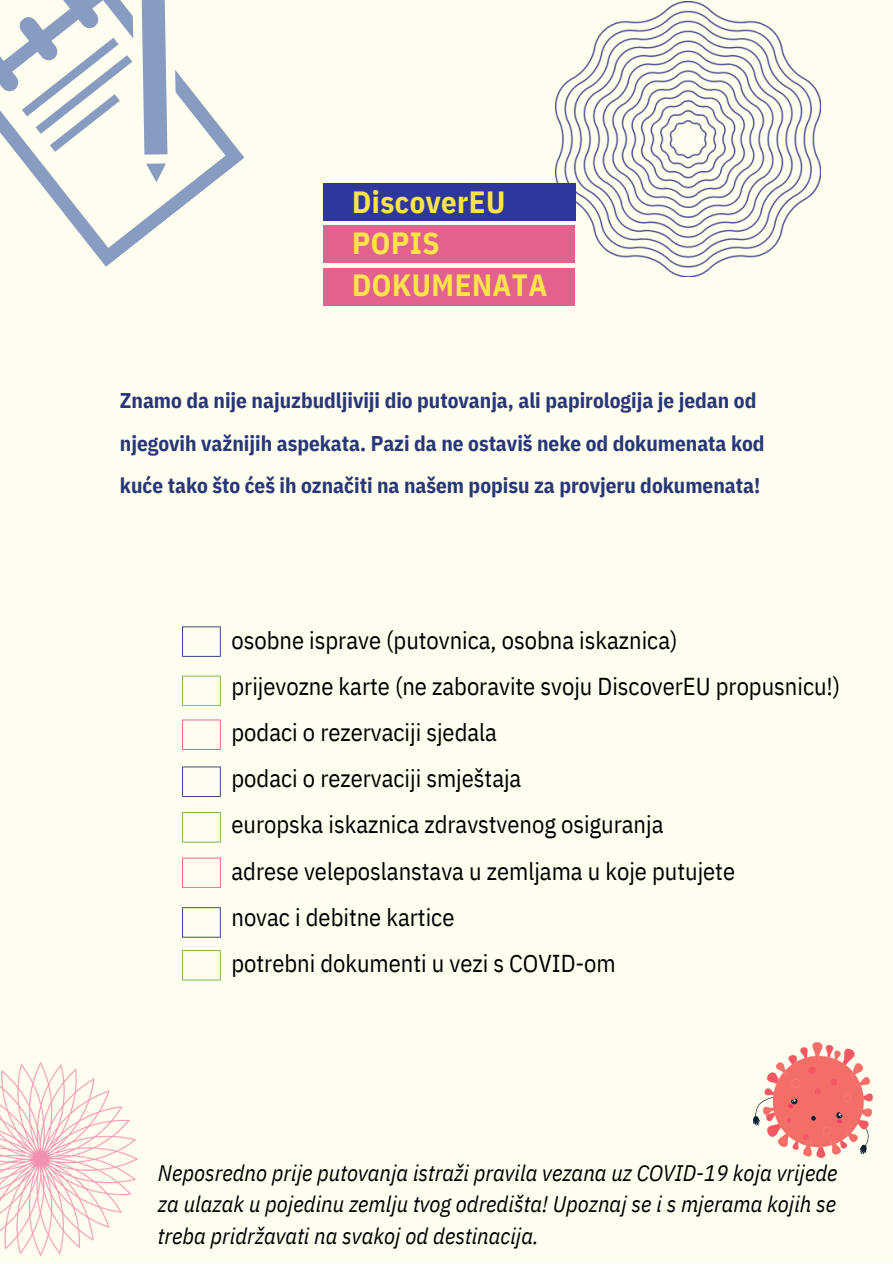
<style>
.page{position:relative;width:893px;height:1264px;background:#fff}
.page>*{position:absolute;margin:0;border:0;box-sizing:border-box;transform-origin:0 0}
.t1{font:700 30.6px/41.8px "IBM Plex Sans Cond";letter-spacing:.015em;color:#fbe44a}
.t2{font:24.45px/46px "IBM Plex Sans Cond";color:#000}
.t3{font:italic 22.5px/31.5px "IBM Plex Sans Cond";color:#000;text-align:justify}
.t4{font:700 21.3px/42.8px "IBM Plex Sans Cond";color:#273777}
</style>
<div class="page">
<div style="left:0;top:0;width:892px;height:1262px;background:#fffeef"></div>
<img style="left:0;top:1062px;width:138px;height:193px">
<img style="left:556px;top:1px;width:264px;height:275px">
<div style="left:323px;top:183px;width:252px;height:38px;background:#2d379c"></div>
<div style="left:323px;top:225px;width:252px;height:37px;background:#e3618f"></div>
<div style="left:323px;top:268px;width:252px;height:38px;background:#e3618f"></div>
<svg style="left:182px;top:626px;width:39px;height:31px"></svg>
<svg style="left:182px;top:675px;width:39px;height:31px"></svg>
<svg style="left:182px;top:719px;width:39px;height:31px"></svg>
<svg style="left:182px;top:766px;width:39px;height:31px"></svg>
<svg style="left:182px;top:812px;width:39px;height:30px"></svg>
<svg style="left:182px;top:857px;width:39px;height:31px"></svg>
<svg style="left:182px;top:907px;width:39px;height:30px"></svg>
<svg style="left:182px;top:950px;width:39px;height:30px"></svg>
<svg style="left:0;top:0;width:244px;height:267px"></svg>
<svg style="left:22px;top:38px;width:110px;height:114px"></svg>
<svg style="left:142px;top:0;width:29px;height:182px"></svg>
<svg style="left:753px;top:1042px;width:120px;height:116px"></svg>
<p class="t1" style="left:352px;top:180px;width:197px">DiscoverEU<br>POPIS<br>DOKUMENATA</p>
<p class="t4" style="left:120px;top:378px;width:646px">Znamo da nije najuzbudljiviji dio putovanja, ali papirologija je jedan od njegovih važnijih aspekata. Pazi da ne ostaviš neke od dokumenata kod kuće tako što ćeš ih označiti na našem popisu za provjeru dokumenata!</p>
<p class="t2" style="left:231px;top:617px;width:610px">osobne isprave (putovnica, osobna iskaznica)<br>prijevozne karte (ne zaboravite svoju DiscoverEU propusnicu!) podaci o rezervaciji sjedala<br>podaci o rezervaciji smještaja<br>europska iskaznica zdravstvenog osiguranja<br>adrese veleposlanstava u zemljama u koje putujete<br>novac i debitne kartice<br>potrebni dokumenti u vezi s COVID-om</p>
<p class="t3" style="left:158px;top:1156px;width:681px">Neposredno prije putovanja istraži pravila vezana uz COVID-19 koja vrijede za ulazak u pojedinu zemlju tvog odredišta! Upoznaj se i s mjerama kojih se treba pridržavati na svakoj od destinacija.</p>
</div>
